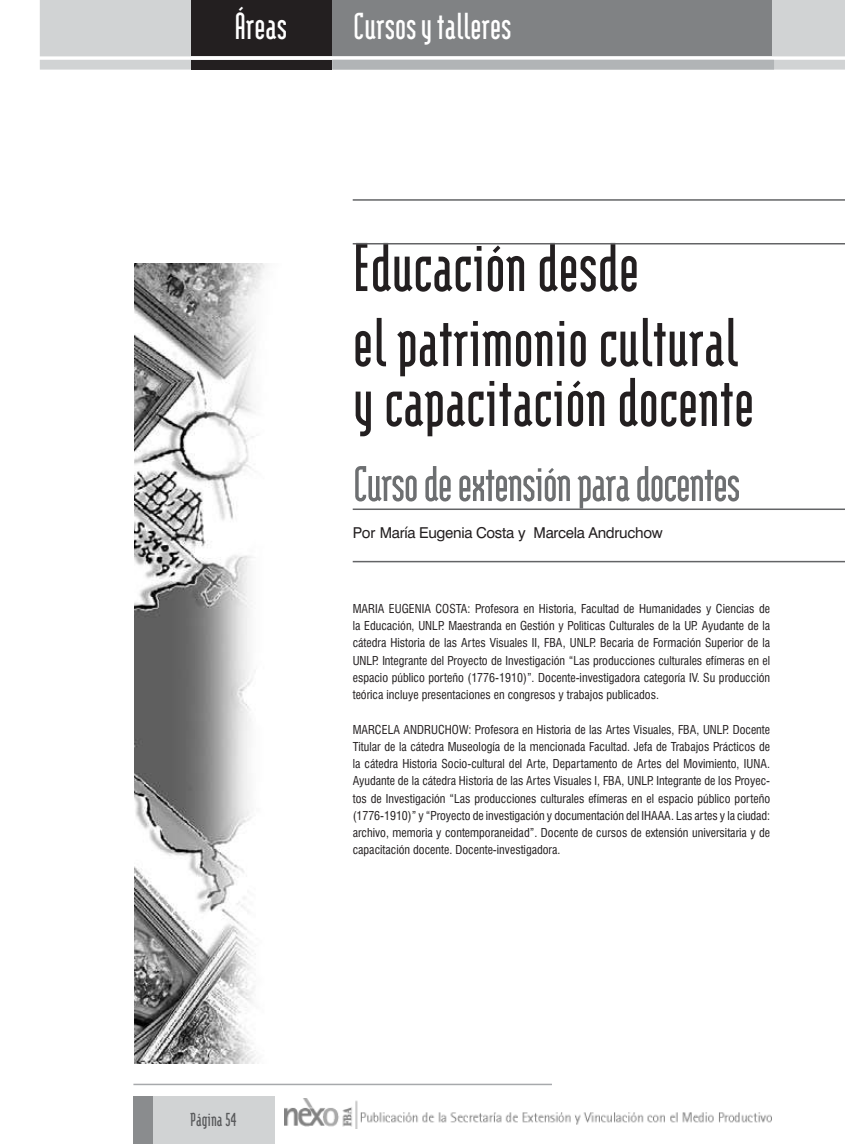
<style>
.page{position:relative;width:845px;height:1144px;background:#fff}
.page>*{position:absolute;margin:0;border:0;box-sizing:border-box;transform-origin:0 0}
.t1{font:700 82.5px/75px "Modula";color:#231f20}
.t2{font:700 60px "Modula";letter-spacing:-.02em;color:#6d6f71}
.t3{font:700 45px "Modula";color:#fff}
.t4{font:700 22.5px "Modula";color:#58595b}
.t5{font:15px "Swiss 721 BT";letter-spacing:-.02em;color:#231f20}
.t6{font:condensed 12px/17.2px "Swiss 721 BT";color:#231f20;text-align:justify}
</style>
<div class="page">
<img style="left:284px;top:1099px;width:487px;height:30px">
<hr style="left:133px;top:1084px;width:418px;height:1px;background:#a7a9ac">
<div style="left:133px;top:1096px;width:141px;height:48px;background:#d1d3d4"></div>
<div style="left:133px;top:1096px;width:19px;height:48px;background:#8a8c8e"></div>
<div style="left:40px;top:0;width:804px;height:56px;background:#d1d3d4"></div>
<svg style="left:40px;top:60px;width:804px;height:10px;background:#d1d3d4"></svg>
<div style="left:192px;top:60px;width:140px;height:10px;background:#231f20"></div>
<div style="left:333px;top:61px;width:440px;height:8px;background:#b1b4b6"></div>
<div style="left:332px;top:60px;width:441px;height:10px;border:2px solid #b1b4b6"></div>
<div style="left:323px;top:0;width:448px;height:56px;background:#808284"></div>
<div style="left:192px;top:0;width:140px;height:56px;background:#231f20"></div>
<hr style="left:352px;top:509px;width:492px;height:1px;background:#636466">
<hr style="left:352px;top:561px;width:492px;height:1px;background:#636466">
<hr style="left:352px;top:199px;width:492px;height:2px;background:#636466">
<hr style="left:352px;top:243px;width:492px;height:1px;background:#636466">
<img style="left:135px;top:264px;width:130px;height:799px">
<h3 class="t3" style="left:234px;top:5px;width:54px">Áreas</h3>
<h3 class="t3" style="left:353px;top:5px;width:159px">Cursos y talleres</h3>
<h1 class="t1" style="left:353px;top:228px;width:386px">Educación desde<br>el patrimonio cultural</h1>
<h1 class="t1" style="left:353px;top:363px;width:402px">y capacitación docente</h1>
<h2 class="t2" style="left:353px;top:456px;width:389px">Curso de extensión para docentes</h2>
<p class="t5" style="left:352px;top:524px;width:311px">Por María Eugenia Costa y Marcela Andruchow</p>
<h3 class="t4" style="left:190px;top:1109px;width:48px">Página 54</h3>
<p class="t6" style="left:352px;top:600px;width:419px">Maria Eugen ia Costa: Profesora en Historia, Facultad de Humanidades y Ciencias de la Educación, UNLP. Maestranda en Gestión y Polìticas Culturales de la UP. Ayudante de la cátedra Historia de las Artes Visuales II , FBA, UNLP. Becaria de Formación Superior de la UNLP. Integrante del Proyecto de Investigación “Las producciones culturales efímeras en el espacio público porteño (1776-1910)”. Docente-investigadora categoría IV. Su producción teórica incluye presentaciones en congresos y trabajos publicados.</p>
<p class="t6" style="left:352px;top:721px;width:23px">Marcel</p>
<p class="t6" style="left:393px;top:721px;width:18px">a Andr</p>
<p class="t6" style="left:431px;top:721px;width:16px">uchow</p>
<p class="t6" style="left:352px;top:721px;width:419px;text-indent:116px">: Profesora en Historia de las Artes Visuales, FBA, UNLP. Docente Titular de la cátedra Museología de la mencionada Facultad. Jefa de Trabajos Prácticos de la cátedra Historia Socio-cultural del Arte, Departamento de Artes del Movimiento, IU NA.<br>Ayudante de la cátedra Historia de las Artes Visuales I, FBA, UNLP. Integrante de los Proyec&shy;tos de Investigación “Las producciones culturales efímeras en el espacio público porteño (1776-1910)” y “Proyecto de investigación y documentación del IHAAA. Las artes y la ciudad: archivo, memoria y contemporaneidad”. Docente de cursos de extensión universitaria y de capacitación docente. Docente-investigadora.</p>
</div>
